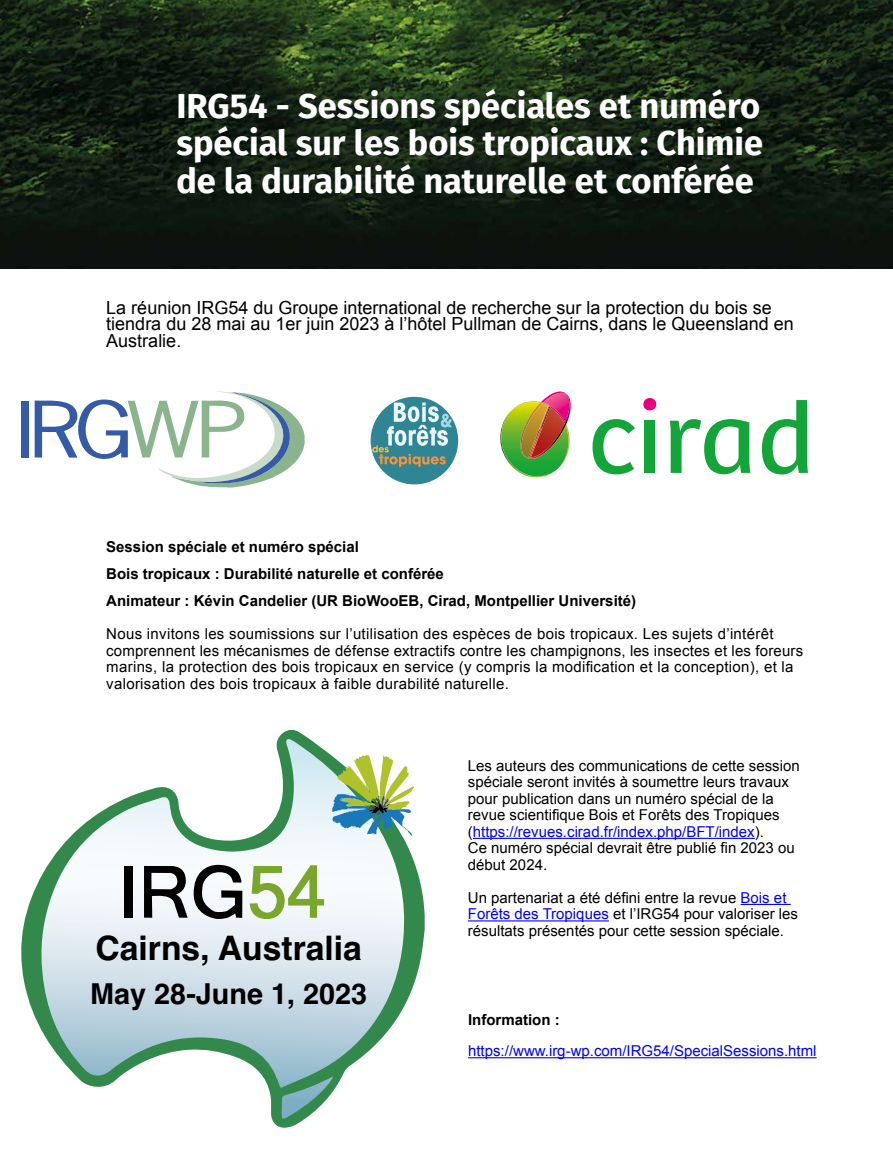
<style>
.page{position:relative;width:893px;height:1149px;background:#fff}
.page>*{position:absolute;margin:0;border:0;box-sizing:border-box;transform-origin:0 0}
.t1{font:700 34.5px/37.5px "Fira Sans";color:#fff;text-align:justify}
.t2{font:700 33.75px "Helvetica";color:#000}
.t3{font:700 28.8px "Helvetica";color:#000}
.t4{font:18px/16.5px "Arial";color:#000}
.t5{font:15px/16.5px "Arial";color:#000}
.t6{font:15px/16.5px "Arial";letter-spacing:.02em;color:#000}
.t7{font:700 15px/27px "Arial";color:#000}
.t8{font:15px "Arial";color:#00f}
.s1{color:#00f}
</style>
<div class="page">
<svg style="left:21px;top:729px;width:404px;height:398px"></svg>
<svg style="left:331px;top:754px;width:83px;height:81px"></svg>
<div style="left:125px;top:865px;width:8px;height:52px;background:#000"></div>
<svg style="left:144px;top:865px;width:44px;height:52px"></svg>
<svg style="left:194px;top:864px;width:48px;height:54px"></svg>
<svg style="left:250px;top:864px;width:74px;height:54px"></svg>
<div style="left:21px;top:400px;width:8px;height:57px;background:#365ba6"></div>
<svg style="left:35px;top:391px;width:270px;height:96px"></svg>
<div style="left:371px;top:397px;width:87px;height:87px;background:#2f8593;border-radius:50%"></div>
<svg style="left:372px;top:402px;width:80px;height:64px"></svg>
<img style="left:500px;top:391px;width:71px;height:86px">
<svg style="left:592px;top:419px;width:43px;height:55px"></svg>
<div style="left:644px;top:420px;width:11px;height:52px;background:#13a538"></div>
<div style="left:643px;top:398px;width:13px;height:12px;background:#e6007d;border-radius:50%"></div>
<svg style="left:670px;top:419px;width:80px;height:55px"></svg>
<svg style="left:762px;top:400px;width:46px;height:74px"></svg>
<img style="left:0;top:0;width:893px;height:268px">
<hr style="left:473px;top:837px;width:282px;height:1px;background:#00f">
<hr style="left:741px;top:903px;width:50px;height:1px;background:#00f">
<hr style="left:468px;top:920px;width:141px;height:1px;background:#00f">
<hr style="left:468px;top:1056px;width:349px;height:1px;background:#00f">
<h1 class="t1" style="left:176px;top:84px;width:588px">IRG54 - Sessions spéciales et numéro spécial sur les bois tropicaux : Chimie de la durabilité naturelle et conférée</h1>
<p class="t4" style="left:106px;top:299px;width:689px">La réunion IRG54 du Groupe international de recherche sur la protection du bois se tiendra du 28 mai au 1er juin 2023 à l’hôtel Pullman de Cairns, dans le Queensland en<br>Australie.</p>
<p class="t7" style="left:106px;top:534px;width:531px">Session spéciale et numéro spécial<br>Bois tropicaux : Durabilité naturelle et conférée<br>Animateur : Kévin Candelier (UR BioWooEB, Cirad, Montpellier Université)</p>
<p class="t6" style="left:106px;top:626px;width:698px">Nous invitons les soumissions sur l’utilisation des espèces de bois tropicaux. Les sujets d’intérêt comprennent les mécanismes de défense extractifs contre les champignons, les insectes et les foreurs marins, la protection des bois tropicaux en service (y compris la modification et la conception), et la valorisation des bois tropicaux à faible durabilité naturelle.</p>
<h2 class="t2" style="left:96px;top:927px;width:268px">Cairns, Australia</h2>
<h3 class="t3" style="left:90px;top:976px;width:278px">May 28-June 1, 2023</h3>
<p class="t5" style="left:468px;top:757px;width:333px">Les auteurs des communications de cette session spéciale seront invités à soumettre leurs travaux pour publication dans un numéro spécial de la revue scientifique Bois et Forêts des Tropiques (<span class="s1">https://revues.cirad.fr/index.php/BFT/index</span>).<br>Ce numéro spécial devrait être publié fin 2023 ou début 2024.</p>
<p class="t5" style="left:468px;top:889px;width:332px">Un partenariat a été défini entre la revue <span class="s1">Bois et<br>Forêts des Tropiques</span> et l’IRG54 pour valoriser les résultats présentés pour cette session spéciale.</p>
<p class="t7" style="left:468px;top:1006px;width:93px">Information :</p>
<p class="t8" style="left:468px;top:1040px;width:350px">https://www.irg-wp.com/IRG54/SpecialSessions.html</p>
</div>
